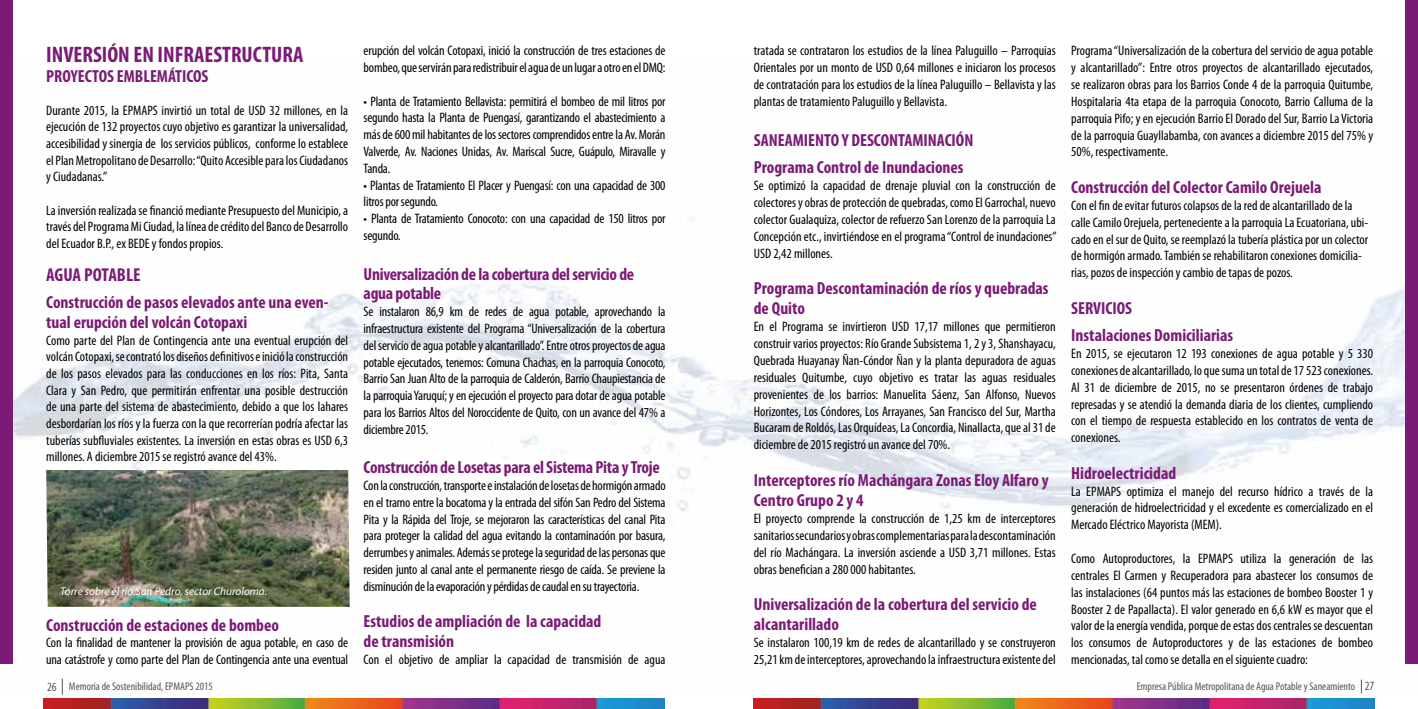
<style>
.page{position:relative;width:1418px;height:709px;background:#fff}
.page>*{position:absolute;margin:0;border:0;box-sizing:border-box;transform-origin:0 0}
.t1{font:700 condensed 22.5px "Myriad Pro";color:#7b1b76}
.t2{font:700 condensed 18.75px "Myriad Pro";color:#7b1b76}
.t3{font:700 condensed 17.5px/19.9px "Myriad Pro";color:#7b1b76}
.t4{font:condensed 13.75px/16.9px "Myriad Pro";color:#000;text-align:justify}
.t5{font:condensed 11.25px "Myriad Pro";color:#575756}
.t6{font:italic 11.25px "Myriad Pro";color:#fff}
.s1{font-size:12.5px}
</style>
<div class="page">
<img style="left:13px;top:216px;width:1391px;height:477px">
<svg style="left:62px;top:678px;width:1px;height:16px"></svg>
<svg style="left:1361px;top:679px;width:1px;height:14px"></svg>
<img style="left:754px;top:699px;width:620px;height:10px">
<img style="left:44px;top:699px;width:620px;height:10px">
<img style="left:46px;top:470px;width:304px;height:137px">
<div style="left:0;top:0;width:13px;height:664px;background:#7b1b76"></div>
<div style="left:1404px;top:0;width:13px;height:664px;background:#7b1b76"></div>
<h1 class="t1" style="left:46px;top:40px;width:258px">INVERSIÓN EN INFRAESTRUCTURA</h1>
<p class="t3" style="left:46px;top:65px;width:164px">PROYECTOS EMBLEMÁTICOS</p>
<p class="t4" style="left:46px;top:102px;width:303px">Durante 2015, la EPMAPS invirtió un total de USD 32 millones, en la ejecución de 132 proyectos cuyo objetivo es garantizar la universalidad, accesibilidad y sinergia de los servicios públicos, conforme lo establece el Plan Metropolitano de Desarrollo: “Quito Accesible para los Ciudadanos y Ciudadanas.”</p>
<p class="t4" style="left:46px;top:202px;width:303px">La inversión realizada se financió mediante Presupuesto del Municipio, a través del Programa Mi Ciudad, la línea de crédito del Banco de Desarrollo del Ecuador B.P., ex BEDE y fondos propios.</p>
<h2 class="t2" style="left:46px;top:263px;width:96px">AGUA POTABLE</h2>
<p class="t3" style="left:46px;top:292px;width:284px">Construcción de pasos elevados ante una even&shy;tual erupción del volcán Cotopaxi</p>
<p class="t4" style="left:46px;top:332px;width:303px">Como parte del Plan de Contingencia ante una eventual erupción del volcán Cotopaxi, se contrató los diseños definitivos e inició la construcción de los pasos elevados para las conducciones en los ríos: Pita, Santa Clara y San Pedro, que permitirán enfrentar una posible destrucción de una parte del sistema de abastecimiento, debido a que los lahares desbordarían los ríos y la fuerza con la que recorrerían podría afectar las tuberías subfluviales existentes. La inversión en estas obras es USD 6,3 millones. A diciembre 2015 se registró avance del 43%.</p>
<p class="t6" style="left:60px;top:584px;width:208px">Torre sobre el río San Pedro, sector Churoloma.</p>
<p class="t3" style="left:46px;top:614px;width:234px">Construcción de estaciones de bombeo</p>
<p class="t4" style="left:46px;top:634px;width:303px">Con la finalidad de mantener la provisión de agua potable, en caso de una catástrofe y como parte del Plan de Contingencia ante una eventual</p>
<p class="t4" style="left:363px;top:42px;width:303px">erupción del volcán Cotopaxi, inició la construcción de tres estaciones de bombeo, que servirán para redistribuir el agua de un lugar a otro en el DMQ:</p>
<p class="t4" style="left:363px;top:93px;width:303px">• Planta de Tratamiento Bellavista: permitirá el bombeo de mil litros por segundo hasta la Planta de Puengasí, garantizando el abastecimiento a más de 600 mil habitantes de los sectores comprendidos entre la Av. Morán Valverde, Av. Naciones Unidas, Av. Mariscal Sucre, Guápulo, Miravalle y Tanda.</p>
<p class="t4" style="left:363px;top:176px;width:303px">• Plantas de Tratamiento El Placer y Puengasí: con una capacidad de 300 litros por segundo.</p>
<p class="t4" style="left:363px;top:210px;width:303px">• Planta de Tratamiento Conocoto: con una capacidad de 150 litros por segundo.</p>
<p class="t3" style="left:363px;top:263px;width:272px">Universalización de la cobertura del servicio de agua potable</p>
<p class="t4" style="left:363px;top:303px;width:303px">Se instalaron 86,9 km de redes de agua potable, aprovechando la infraestructura existente del Programa “Universalización de la cobertura del servicio de agua potable y alcantarillado”. Entre otros proyectos de agua potable ejecutados, tenemos: Comuna Chachas, en la parroquia Conocoto, Barrio San Juan Alto de la parroquia de Calderón, Barrio Chaupiestancia de la parroquia Yaruquí; y en ejecución el proyecto para dotar de agua potable para los Barrios Altos del Noroccidente de Quito, con un avance del 47% a diciembre 2015.</p>
<p class="t3" style="left:363px;top:457px;width:298px">Construcción de Losetas para el Sistema Pita y Troje</p>
<p class="t4" style="left:363px;top:477px;width:303px">Con la construcción, transporte e instalación de losetas de hormigón armado en el tramo entre la bocatoma y la entrada del sifón San Pedro del Sistema Pita y la Rápida del Troje, se mejoraron las características del canal Pita para proteger la calidad del agua evitando la contaminación por basura, derrumbes y animales. Además se protege la seguridad de las personas que residen junto al canal ante el permanente riesgo de caída. Se previene la disminución de la evaporación y pérdidas de caudal en su trayectoria.</p>
<p class="t3" style="left:363px;top:611px;width:239px">Estudios de ampliación de la capacidad de transmisión</p>
<p class="t4" style="left:363px;top:651px;width:303px">Con el objetivo de ampliar la capacidad de transmisión de agua</p>
<p class="t4" style="left:753px;top:42px;width:303px">tratada se contrataron los estudios de la línea Paluguillo – Parroquias Orientales por un monto de USD 0,64 millones e iniciaron los procesos de contratación para los estudios de la línea Paluguillo – Bellavista y las plantas de tratamiento Paluguillo y Bellavista.</p>
<p class="t3" style="left:753px;top:126px;width:221px;line-height:27.4px">SANEAMIENTO Y DESCONTAMINACIÓN<br>Programa Control de Inundaciones</p>
<p class="t4" style="left:753px;top:177px;width:304px">Se optimizó la capacidad de drenaje pluvial con la construcción de colectores y obras de protección de quebradas, como El Garrochal, nuevo colector Gualaquiza, colector de refuerzo San Lorenzo de la parroquia La Concepción etc., invirtiéndose en el programa “Control de inundaciones” USD 2,42 millones.</p>
<p class="t3" style="left:753px;top:278px;width:296px">Programa Descontaminación de ríos y quebradas de Quito</p>
<p class="t4" style="left:753px;top:318px;width:303px">En el Programa se invirtieron USD 17,17 millones que permitieron construir varios proyectos: Río Grande Subsistema 1, 2 y 3, Shanshayacu, Quebrada Huayanay Ñan-Cóndor Ñan y la planta depuradora de aguas residuales Quitumbe, cuyo objetivo es tratar las aguas residuales provenientes de los barrios: Manuelita Sáenz, San Alfonso, Nuevos Horizontes, Los Cóndores, Los Arrayanes, San Francisco del Sur, Martha Bucaram de Roldós, Las Orquídeas, La Concordia, Ninallacta, que al 31 de diciembre de 2015 registró un avance del 70%.</p>
<p class="t3" style="left:753px;top:470px;width:296px">Interceptores río Machángara Zonas Eloy Alfaro y<br>Centro Grupo 2 y 4</p>
<p class="t4" style="left:753px;top:509px;width:303px">El proyecto comprende la construcción de 1,25 km de interceptores sanitarios secundarios y obras complementarias para la descontaminación del río Machángara. La inversión asciende a USD 3,71 millones. Estas obras benefician a 280 000 habitantes.</p>
<p class="t3" style="left:753px;top:594px;width:284px">Universalización de la cobertura del servicio de alcantarillado</p>
<p class="t4" style="left:753px;top:634px;width:303px">Se instalaron 100,19 km de redes de alcantarillado y se construyeron<br>25,21 km de interceptores, aprovechando la infraestructura existente del</p>
<p class="t4" style="left:1071px;top:42px;width:303px">Programa “Universalización de la cobertura del servicio de agua potable y alcantarillado”: Entre otros proyectos de alcantarillado ejecutados, se realizaron obras para los Barrios Conde 4 de la parroquia Quitumbe, Hospitalaria 4ta etapa de la parroquia Conocoto, Barrio Calluma de la parroquia Pifo; y en ejecución Barrio El Dorado del Sur, Barrio La Victoria de la parroquia Guayllabamba, con avances a diciembre 2015 del 75% y 50%, respectivamente.</p>
<p class="t3" style="left:1071px;top:177px;width:252px">Construcción del Colector Camilo Orejuela</p>
<p class="t4" style="left:1071px;top:197px;width:298px;text-align:left">Con el fin de evitar futuros colapsos de la red de alcantarillado de la calle Camilo Orejuela, perteneciente a la parroquia La Ecuatoriana, ubi&shy;cado en el sur de Quito, se reemplazó la tubería plástica por un colector de hormigón armado. También se rehabilitaron conexiones domicilia&shy;rias, pozos de inspección y cambio de tapas de pozos.</p>
<p class="t3" style="left:1071px;top:294px;width:163px;line-height:27.4px">SERVICIOS<br>Instalaciones Domiciliarias</p>
<p class="t4" style="left:1071px;top:345px;width:303px">En 2015, se ejecutaron 12 193 conexiones de agua potable y 5 330 conexiones de alcantarillado, lo que suma un total de 17 523 conexiones.<br>Al 31 de diciembre de 2015, no se presentaron órdenes de trabajo represadas y se atendió la demanda diaria de los clientes, cumpliendo con el tiempo de respuesta establecido en los contratos de venta de conexiones.</p>
<p class="t3" style="left:1071px;top:462px;width:107px">Hidroelectricidad</p>
<p class="t4" style="left:1071px;top:482px;width:303px">La EPMAPS optimiza el manejo del recurso hídrico a través de la generación de hidroelectricidad y el excedente es comercializado en el Mercado Eléctrico Mayorista (MEM).</p>
<p class="t4" style="left:1071px;top:550px;width:303px">Como Autoproductores, la EPMAPS utiliza la generación de las centrales El Carmen y Recuperadora para abastecer los consumos de las instalaciones (64 puntos más las estaciones de bombeo Booster 1 y Booster 2 de Papallacta). El valor generado en 6,6 kW es mayor que el valor de la energía vendida, porque de estas dos centrales se descuentan los consumos de Autoproductores y de las estaciones de bombeo mencionadas, tal como se detalla en el siguiente cuadro:</p>
<p class="t5" style="left:47px;top:679px;width:167px"><span class="s1">26</span> Memoria de Sostenibilidad, EPMAPS 2015</p>
<p class="t5" style="left:1136px;top:679px;width:239px">Empresa Pública Metropolitana de Agua Potable y Saneamiento <span class="s1">27</span></p>
</div>
